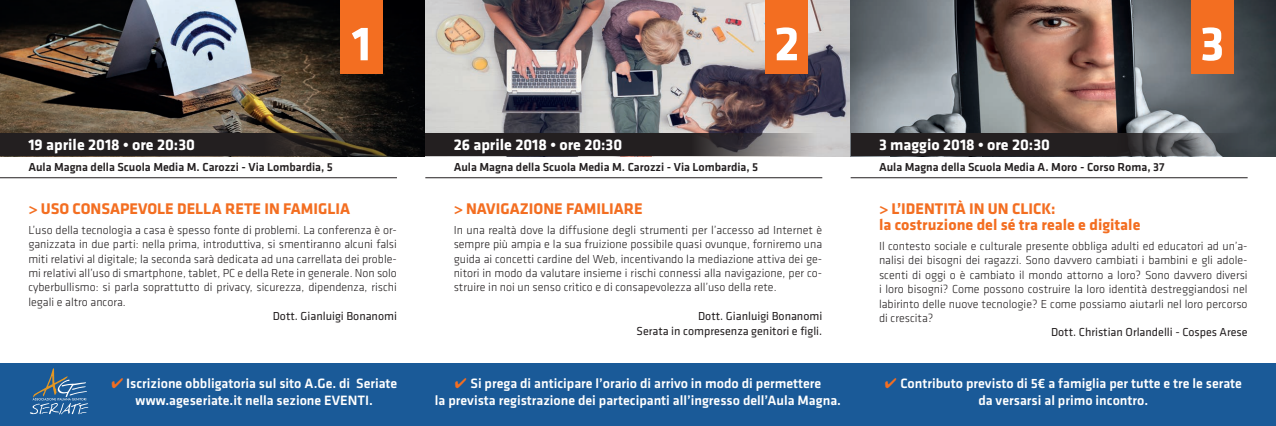
<style>
.page{position:relative;width:1276px;height:426px;background:#fff}
.page>*{position:absolute;margin:0;border:0;box-sizing:border-box;transform-origin:0 0}
.t1{font:700 50px "Klavika";color:#fff}
.t2{font:700 16px/16px "Klavika";color:#f36e21}
.t3{font:700 16px "Klavika";color:#fff}
.t4{font:500 14px/16.8px "Klavika";color:#fff;text-align:center}
.t5{font:300 12px/14.4px "Klavika";color:#231f20;text-align:justify}
.t6{font:500 12px "Klavika";color:#231f20}
.t7{font:12px/14.4px "Klavika";color:#231f20;text-align:right}
.s1{color:#f36e21}
</style>
<div class="page">
<img style="left:0;top:0;width:1276px;height:156px">
<svg style="left:0;top:133px;width:397px;height:23px;background:#25201f"></svg>
<svg style="left:425px;top:133px;width:397px;height:23px;background:#3c383a"></svg>
<svg style="left:850px;top:133px;width:397px;height:23px;background:#312f31"></svg>
<div style="left:0;top:363px;width:1276px;height:62px;background:#1a5a98"></div>
<div style="left:340px;top:0;width:43px;height:74px;background:#f36e21"></div>
<div style="left:765px;top:0;width:43px;height:74px;background:#f36e21"></div>
<div style="left:1191px;top:0;width:42px;height:74px;background:#f36e21"></div>
<hr style="left:0;top:177px;width:397px;height:1px;background:#231f20">
<hr style="left:425px;top:177px;width:397px;height:1px;background:#231f20">
<hr style="left:850px;top:177px;width:397px;height:1px;background:#231f20">
<svg style="left:30px;top:368px;width:58px;height:46px"></svg>
<h1 class="t1" style="left:352px;top:16px;width:21px">1</h1>
<h1 class="t1" style="left:774px;top:16px;width:27px">2</h1>
<h1 class="t1" style="left:1200px;top:16px;width:26px">3</h1>
<h2 class="t3" style="left:28px;top:136px;width:168px">19 aprile 2018 • ore 20:30</h2>
<h2 class="t3" style="left:454px;top:136px;width:170px">26 aprile 2018 • ore 20:30</h2>
<h2 class="t3" style="left:879px;top:136px;width:172px">3 maggio 2018 • ore 20:30</h2>
<p class="t6" style="left:28px;top:160px;width:306px">Aula Magna della Scuola Media M. Carozzi - Via Lombardia, 5</p>
<p class="t6" style="left:454px;top:160px;width:306px">Aula Magna della Scuola Media M. Carozzi - Via Lombardia, 5</p>
<p class="t6" style="left:879px;top:160px;width:287px">Aula Magna della Scuola Media A. Moro - Corso Roma, 37</p>
<h2 class="t2" style="left:28px;top:200px;width:323px">&gt; USO CONSAPEVOLE DELLA RETE IN FAMIGLIA</h2>
<p class="t5" style="left:28px;top:222px;width:370px">L’uso della tecnologia a casa è spesso fonte di problemi. La conferenza è or&shy;ganizzata in due parti: nella prima, introduttiva, si smentiranno alcuni falsi miti relativi al digitale; la seconda sarà dedicata ad una carrellata dei proble&shy;mi relativi all’uso di smartphone, tablet, PC e della Rete in generale. Non solo cyberbullismo: si parla soprattutto di privacy, sicurezza, dipendenza, rischi legali e altro ancora.</p>
<p class="t7" style="left:273px;top:309px;width:126px">Dott. Gianluigi Bonanomi</p>
<h2 class="t2" style="left:454px;top:200px;width:190px">&gt; NAVIGAZIONE FAMILIARE</h2>
<p class="t5" style="left:454px;top:222px;width:370px">In una realtà dove la diffusione degli strumenti per l’accesso ad Internet è sempre più ampia e la sua fruizione possibile quasi ovunque, forniremo una guida ai concetti cardine del Web, incentivando la mediazione attiva dei ge&shy;nitori in modo da valutare insieme i rischi connessi alla navigazione, per co&shy;struire in noi un senso critico e di consapevolezza all’uso della rete.</p>
<p class="t7" style="left:636px;top:309px;width:187px">Dott. Gianluigi Bonanomi<br>Serata in compresenza genitori e figli.</p>
<h2 class="t2" style="left:879px;top:200px;width:263px">&gt; L’IDENTITÀ IN UN CLICK:<br>la costruzione del sé tra reale e digitale</h2>
<p class="t5" style="left:879px;top:238px;width:370px">Il contesto sociale e culturale presente obbliga adulti ed educatori ad un’a&shy;nalisi dei bisogni dei ragazzi. Sono davvero cambiati i bambini e gli adole&shy;scenti di oggi o è cambiato il mondo attorno a loro? Sono davvero diversi i loro bisogni? Come possono costruire la loro identità destreggiandosi nel labirinto delle nuove tecnologie? E come possiamo aiutarli nel loro percorso di crescita?</p>
<p class="t7" style="left:1051px;top:325px;width:198px">Dott. Christian Orlandelli - Cospes Arese</p>
<p class="t4" style="left:111px;top:374px;width:287px"><span class="s1">✔</span> Iscrizione obbligatoria sul sito A.Ge. di Seriate www.ageseriate.it nella sezione EVENTI.</p>
<p class="t4" style="left:435px;top:374px;width:407px"><span class="s1">✔</span> Si prega di anticipare l’orario di arrivo in modo di permettere<br>la prevista registrazione dei partecipanti all’ingresso dell’Aula Magna.</p>
<p class="t4" style="left:884px;top:374px;width:359px"><span class="s1">✔</span> Contributo previsto di 5€ a famiglia per tutte e tre le serate da versarsi al primo incontro.</p>
</div>
